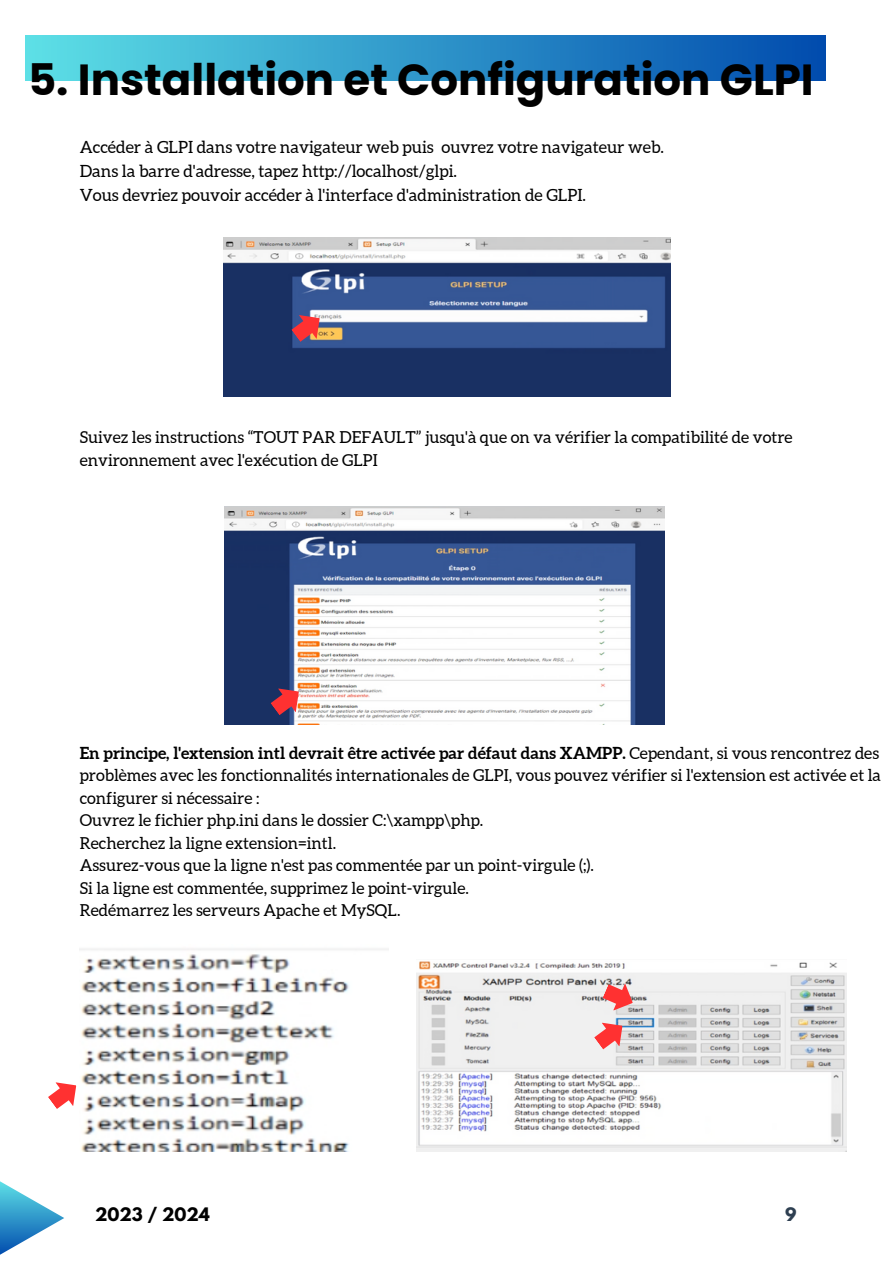
<style>
.page{position:relative;width:894px;height:1264px;background:#fff}
.page>*{position:absolute;margin:0;border:0;box-sizing:border-box;transform-origin:0 0}
.t1{font:700 43.5px "Poppins";color:#000}
.t2{font:16.8px "Aleo";color:#000}
.t3{font:16.5px/22.5px "Aleo";color:#000}
.t4{font:700 16.5px "League Spartan";color:#000}
.t5{font:700 16.5px "League Spartan";color:#2e3f51}
.s1{font-weight:700}
</style>
<div class="page">
<img style="left:223px;top:237px;width:447px;height:160px">
<img style="left:224px;top:506px;width:440px;height:218px">
<svg style="left:0;top:1181px;width:64px;height:73px"></svg>
<img style="left:80px;top:948px;width:308px;height:203px">
<img style="left:416px;top:961px;width:430px;height:190px">
<svg style="left:602px;top:983px;width:30px;height:27px"></svg>
<svg style="left:594px;top:1022px;width:28px;height:27px"></svg>
<svg style="left:48px;top:1082px;width:28px;height:27px"></svg>
<svg style="left:270px;top:688px;width:29px;height:27px"></svg>
<svg style="left:291px;top:315px;width:28px;height:27px"></svg>
<div style="left:25px;top:35px;width:800px;height:45px;background:linear-gradient(to right,#5de0e6,#014bad)"></div>
<p class="t1" style="left:28px;top:49px;width:787px">5. Installation et Configuration GLPI</p>
<p class="t2" style="left:80px;top:138px;width:585px">Accéder à GLPI dans votre navigateur web puis ouvrez votre navigateur web.</p>
<p class="t2" style="left:80px;top:161px;width:379px">Dans la barre d'adresse, tapez http://localhost/glpi.</p>
<p class="t2" style="left:80px;top:185px;width:507px">Vous devriez pouvoir accéder à l'interface d'administration de GLPI.</p>
<h1 class="t3" style="left:80px;top:426px;width:714px">Suivez les instructions “TOUT PAR DEFAULT” jusqu'à que on va vérifier la compatibilité de votre environnement avec l'exécution de GLPI</h1>
<p class="t3" style="left:80px;top:741px;width:802px;text-align:justify"><span class="s1">En principe, l'extension intl devrait être activée par défaut dans XAMPP.</span> Cependant, si vous rencontrez des problèmes avec les fonctionnalités internationales de GLPI, vous pouvez vérifier si l'extension est activée et la configurer si nécessaire :</p>
<p class="t3" style="left:80px;top:808px;width:405px">Ouvrez le fichier php.ini dans le dossier C:\xampp\php.</p>
<p class="t3" style="left:80px;top:831px;width:258px">Recherchez la ligne extension=intl.</p>
<p class="t3" style="left:80px;top:853px;width:515px">Assurez-vous que la ligne n'est pas commentée par un point-virgule (;).</p>
<p class="t3" style="left:80px;top:876px;width:390px">Si la ligne est commentée, supprimez le point-virgule.</p>
<p class="t3" style="left:80px;top:898px;width:322px">Redémarrez les serveurs Apache et MySQL.</p>
<p class="t4" style="left:95px;top:1206px;width:116px">2023 / 2024</p>
<p class="t5" style="left:785px;top:1206px;width:13px">9</p>
</div>
